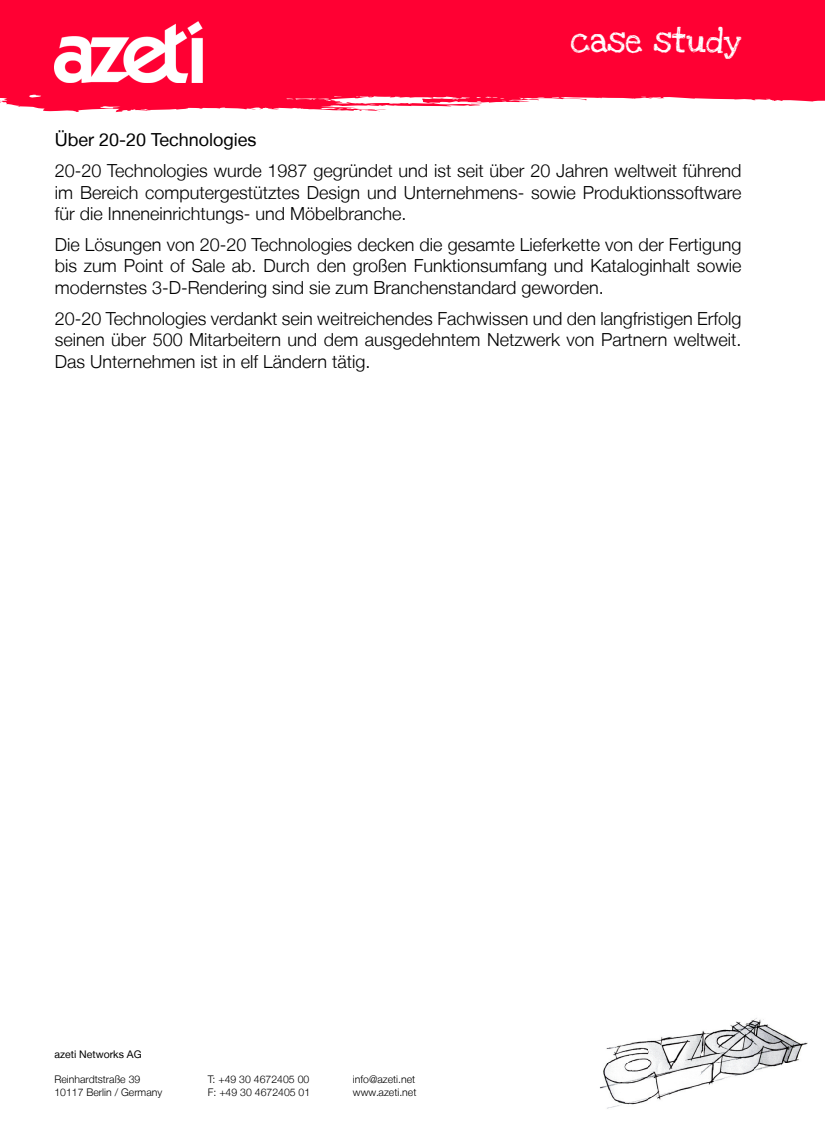
<style>
.page{position:relative;width:825px;height:1125px;background:#fff}
.page>*{position:absolute;margin:0;border:0;box-sizing:border-box;transform-origin:0 0}
.t1{font:24.45px "Love Ya Like A Sister";color:#fff}
.t2{font:300 18px/21.6px "Helvetica Neue LT";color:#000;text-align:justify}
.t3{font:18px "Helvetica Neue LT";color:#000}
.t4{font:300 10.5px/12.6px "Helvetica Neue LT";color:#000}
.t5{font:10.5px "Helvetica Neue LT";color:#000}
</style>
<div class="page">
<svg style="left:0;top:0;width:825px;height:112px;background:#ff1644"></svg>
<img style="left:54px;top:21px;width:148px;height:62px">
<img style="left:600px;top:1018px;width:208px;height:91px">
<h1 class="t1" style="left:571px;top:21px;width:172px">case study</h1>
<p class="t3" style="left:55px;top:133px;width:203px">Über 20-20 Technologies</p>
<p class="t2" style="left:55px;top:161px;width:688px">20-20 Technologies wurde 1987 gegründet und ist seit über 20 Jahren weltweit führend im Bereich computergestütztes Design und Unternehmens- sowie Produktionssoftware für die Inneneinrichtungs- und Möbelbranche.</p>
<p class="t2" style="left:55px;top:235px;width:688px">Die Lösungen von 20-20 Technologies decken die gesamte Lieferkette von der Fertigung bis zum Point of Sale ab. Durch den großen Funktionsumfang und Kataloginhalt sowie modernstes 3-D-Rendering sind sie zum Branchenstandard geworden.</p>
<p class="t2" style="left:55px;top:309px;width:688px">20-20 Technologies verdankt sein weitreichendes Fachwissen und den langfristigen Erfolg seinen über 500 Mitarbeitern und dem ausgedehntem Netzwerk von Partnern weltweit.<br>Das Unternehmen ist in elf Ländern tätig.</p>
<p class="t5" style="left:54px;top:1051px;width:89px">azeti Networks AG</p>
<p class="t4" style="left:54px;top:1074px;width:109px">Reinhardtstraße 39<br>10117 Berlin / Germany</p>
<p class="t4" style="left:208px;top:1074px;width:104px">T: +49 30 4672405 00<br>F: +49 30 4672405 01</p>
<p class="t4" style="left:353px;top:1074px;width:65px">info@azeti.net www.azeti.net</p>
</div>
